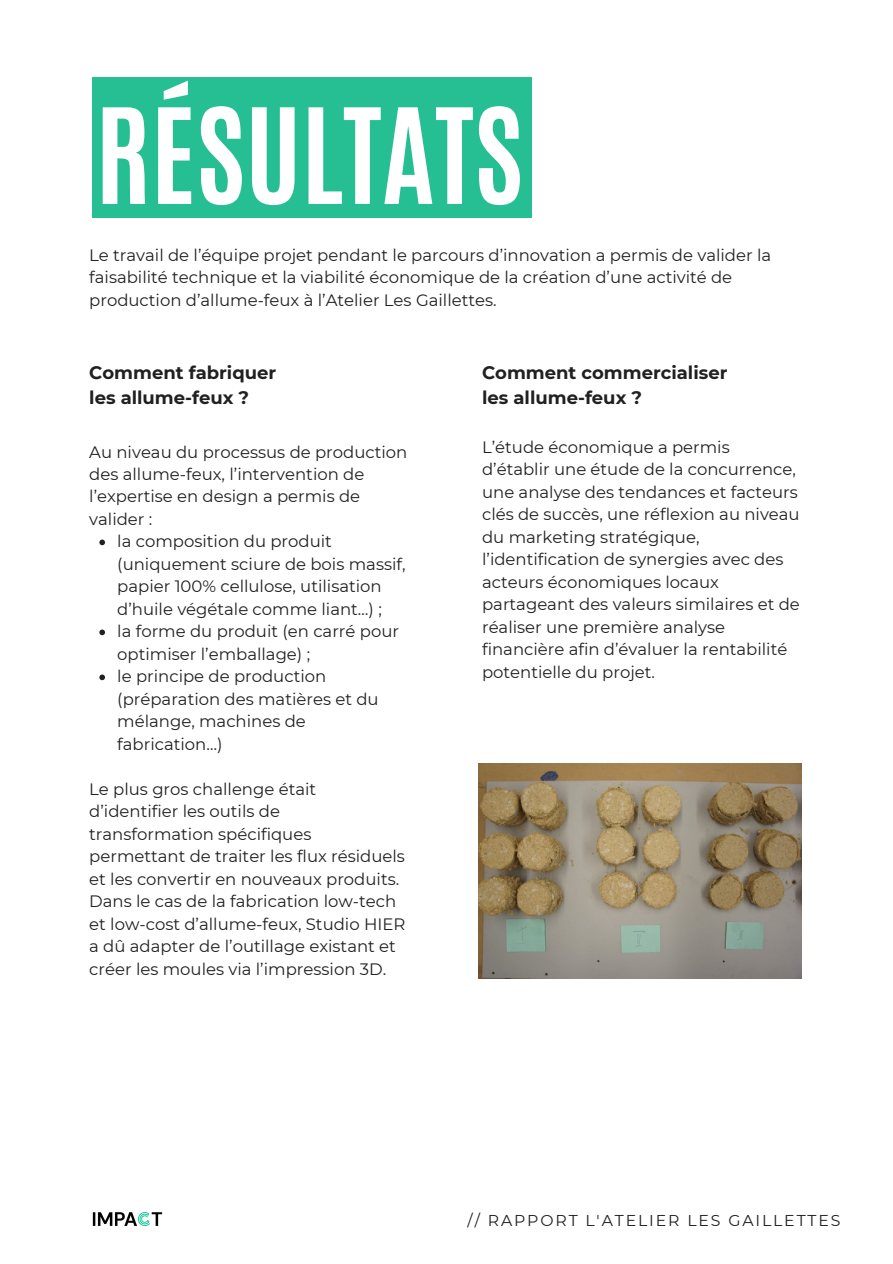
<style>
.page{position:relative;width:893px;height:1264px;background:#fff}
.page>*{position:absolute;margin:0;border:0;box-sizing:border-box;transform-origin:0 0}
.t1{font:700 112.35px "Antonio";color:#fff}
.t2{font:700 18px "Montserrat";color:#202020}
.t3{font:16.5px/22.5px "Montserrat";color:#202020}
.t4{font:15.75px "Montserrat";letter-spacing:.12em;color:#202020}
</style>
<div class="page">
<div style="left:93px;top:77px;width:438px;height:140px;background:#26bf93"></div>
<img style="left:93px;top:1212px;width:69px;height:14px">
<img style="left:478px;top:763px;width:323px;height:215px">
<svg style="left:99px;top:539px;width:6px;height:6px"></svg>
<svg style="left:99px;top:629px;width:6px;height:6px"></svg>
<svg style="left:99px;top:674px;width:6px;height:6px"></svg>
<p class="t1" style="left:95px;top:75px;width:429px">RÉSULTATS</p>
<p class="t3" style="left:89px;top:243px;width:683px">Le travail de l’équipe projet pendant le parcours d’innovation a permis de valider la faisabilité technique et la viabilité économique de la création d’une activité de production d’allume-feux à l’Atelier Les Gaillettes.</p>
<p class="t2" style="left:89px;top:361px;width:188px">Comment fabriquer</p>
<p class="t2" style="left:89px;top:386px;width:161px">les allume-feux ?</p>
<p class="t3" style="left:89px;top:440px;width:319px">Au niveau du processus de production des allume-feux, l’intervention de l’expertise en design a permis de valider :</p>
<p class="t3" style="left:117px;top:530px;width:290px">la composition du produit (uniquement sciure de bois massif, papier 100% cellulose, utilisation d’huile végétale comme liant…) ;</p>
<p class="t3" style="left:117px;top:620px;width:283px">la forme du produit (en carré pour optimiser l’emballage) ;</p>
<p class="t3" style="left:117px;top:665px;width:263px">le principe de production (préparation des matières et du mélange, machines de fabrication…)</p>
<p class="t3" style="left:89px;top:777px;width:317px">Le plus gros challenge était d’identifier les outils de transformation spécifiques permettant de traiter les flux résiduels et les convertir en nouveaux produits.<br>Dans le cas de la fabrication low-tech et low-cost d’allume-feux, Studio HIER a dû adapter de l’outillage existant et créer les moules via l’impression 3D.</p>
<p class="t2" style="left:482px;top:361px;width:247px">Comment commercialiser</p>
<p class="t2" style="left:482px;top:386px;width:161px">les allume-feux ?</p>
<p class="t3" style="left:482px;top:436px;width:319px">L’étude économique a permis d’établir une étude de la concurrence, une analyse des tendances et facteurs clés de succès, une réflexion au niveau du marketing stratégique, l’identification de synergies avec des acteurs économiques locaux partageant des valeurs similaires et de réaliser une première analyse financière afin d’évaluer la rentabilité potentielle du projet.</p>
<p class="t4" style="left:467px;top:1210px;width:374px">// RAPPORT L'ATELIER LES GAILLETTES</p>
</div>
